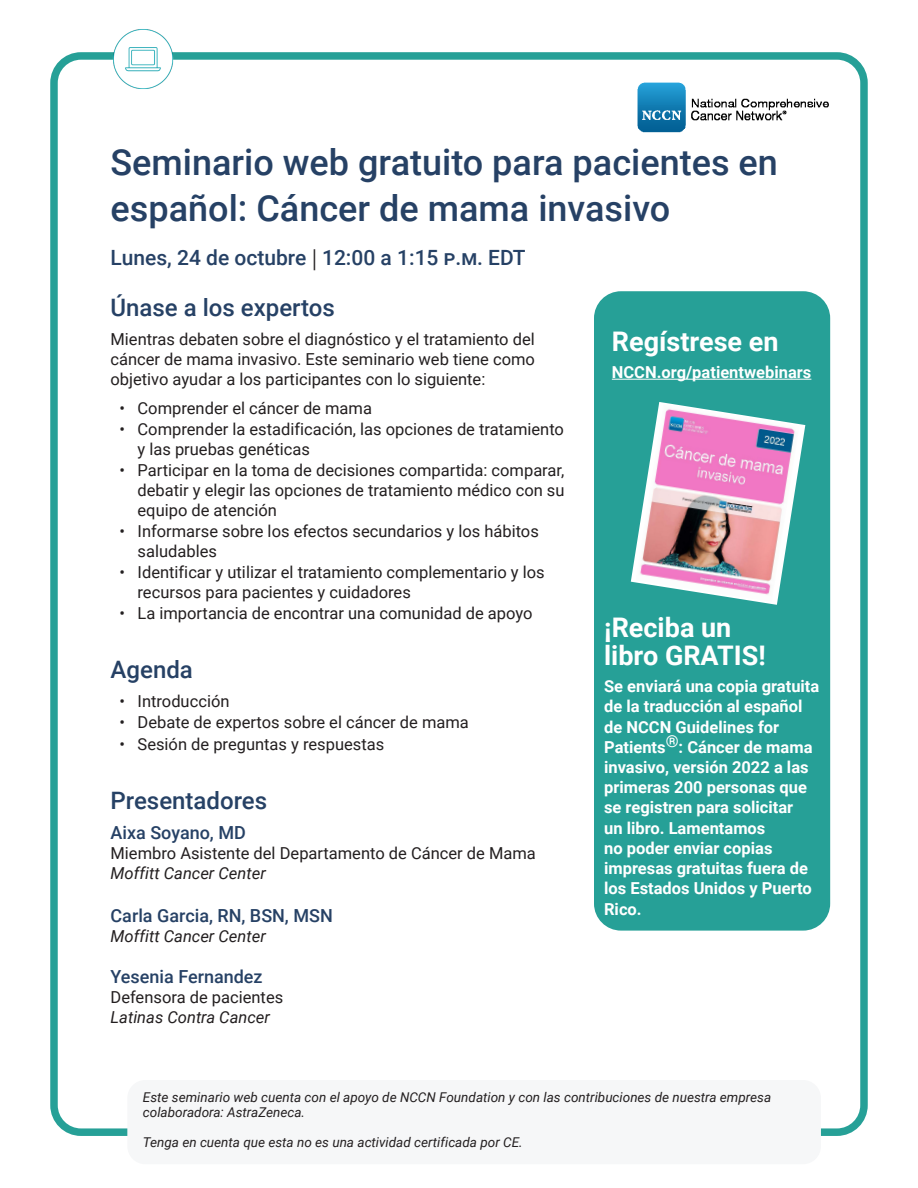
<style>
.page{position:relative;width:918px;height:1188px;background:#fff}
.page>*{position:absolute;margin:0;border:0;box-sizing:border-box;transform-origin:0 0}
.t1{font:500 36px/46.5px "Roboto";color:#264165}
.Pre_title_copy-White{font:700 27px/28.5px "Roboto";color:#fff}
.t2{font:500 24px "Roboto";color:#264165}
.Date_and_time{font:500 21px "Roboto";color:#264165}
.t3{font:500 18px "Roboto";color:#264165}
.Text{font:16.5px/19.8px "Roboto";color:#231f20}
.Text_white{font:700 16.5px/20.2px "Roboto";color:#fff}
.Text-2{font:italic 16.5px "Roboto";color:#231f20}
.Supporters{font:italic 13.5px/15px "Roboto";color:#231f20}
.s1{font-family:"Minion Pro";font-weight:400;color:#231f20}
</style>
<div class="page">
<div style="left:50px;top:52px;width:818px;height:1084px;border:8px solid #26a097;border-radius:27px"></div>
<img style="left:112px;top:29px;width:63px;height:60px">
<div style="left:127px;top:1080px;width:694px;height:84px;background:#f6f7f8;border-radius:18px"></div>
<div style="left:594px;top:291px;width:236px;height:640px;background:#26a097;border-radius:27px"></div>
<svg style="left:631px;top:402px;width:174px;height:203px"></svg>
<img style="left:636px;top:404px;width:164px;height:198px">
<hr style="left:612px;top:379px;width:199px;height:1px;background:#fff">
<img style="left:637px;top:82px;width:192px;height:51px">
<p class="t1" style="left:111px;top:137px;width:669px">Seminario web gratuito para pacientes en español: Cáncer de mama invasivo</p>
<p class="Date_and_time" style="left:111px;top:243px;width:417px">Lunes, 24 de octubre <span class="s1">|</span> 12:00 a 1:15 p.m. EDT</p>
<p class="t2" style="left:111px;top:291px;width:226px">Únase a los expertos</p>
<p class="Text" style="left:111px;top:329px;width:426px;text-align:justify">Mientras debaten sobre el diagnóstico y el tratamiento del cáncer de mama invasivo. Este seminario web tiene como objetivo ayudar a los participantes con lo siguiente:</p>
<p class="Text" style="left:120px;top:397px;width:254px">• Comprender el cáncer de mama</p>
<p class="Text" style="left:138px;top:419px;width:428px;text-indent:-18px">• Comprender la estadificación, las opciones de tratamiento y las pruebas genéticas</p>
<p class="Text" style="left:138px;top:460px;width:429px;text-align:justify;text-indent:-18px">• Participar en la toma de decisiones compartida: comparar, debatir y elegir las opciones de tratamiento médico con su equipo de atención</p>
<p class="Text" style="left:138px;top:521px;width:403px;text-indent:-18px">• Informarse sobre los efectos secundarios y los hábitos saludables</p>
<p class="Text" style="left:138px;top:562px;width:409px;text-indent:-18px">• Identificar y utilizar el tratamiento complementario y los recursos para pacientes y cuidadores</p>
<p class="Text" style="left:120px;top:603px;width:415px">• La importancia de encontrar una comunidad de apoyo</p>
<p class="t2" style="left:111px;top:653px;width:84px">Agenda</p>
<p class="Text" style="left:120px;top:691px;width:111px">• Introducción</p>
<p class="Text" style="left:120px;top:712px;width:351px">• Debate de expertos sobre el cáncer de mama</p>
<p class="Text" style="left:120px;top:733px;width:266px">• Sesión de preguntas y respuestas</p>
<p class="t2" style="left:111px;top:783px;width:158px">Presentadores</p>
<p class="t3" style="left:111px;top:820px;width:137px">Aixa Soyano, MD</p>
<p class="Text" style="left:111px;top:843px;width:427px">Miembro Asistente del Departamento de Cáncer de Mama</p>
<p class="Text-2" style="left:111px;top:861px;width:157px">Moffitt Cancer Center</p>
<p class="t3" style="left:111px;top:903px;width:224px">Carla Garcia, RN, BSN, MSN</p>
<p class="Text-2" style="left:111px;top:924px;width:157px">Moffitt Cancer Center</p>
<p class="t3" style="left:111px;top:964px;width:154px">Yesenia Fernandez</p>
<p class="Text" style="left:111px;top:987px;width:174px">Defensora de pacientes</p>
<p class="Text-2" style="left:111px;top:1005px;width:161px">Latinas Contra Cancer</p>
<p class="Pre_title_copy-White" style="left:612px;top:326px;width:168px">Regístrese en</p>
<p class="Text_white" style="left:612px;top:361px;width:201px">NCCN.org/patientwebinars</p>
<p class="Pre_title_copy-White" style="left:604px;top:612px;width:163px">¡Reciba un libro GRATIS!</p>
<p class="Text_white" style="left:604px;top:675px;width:217px">Se enviará una copia gratuita de la traducción al español de NCCN Guidelines for<br>Patients®: Cáncer de mama invasivo, versión 2022 a las primeras 200 personas que se registren para solicitar<br>un libro. Lamentamos<br>no poder enviar copias impresas gratuitas fuera de los Estados Unidos y Puerto<br>Rico.</p>
<p class="Supporters" style="left:143px;top:1089px;width:630px">Este seminario web cuenta con el apoyo de NCCN Foundation y con las contribuciones de nuestra empresa colaboradora: AstraZeneca.</p>
<p class="Supporters" style="left:143px;top:1134px;width:381px">Tenga en cuenta que esta no es una actividad certificada por CE.</p>
</div>
